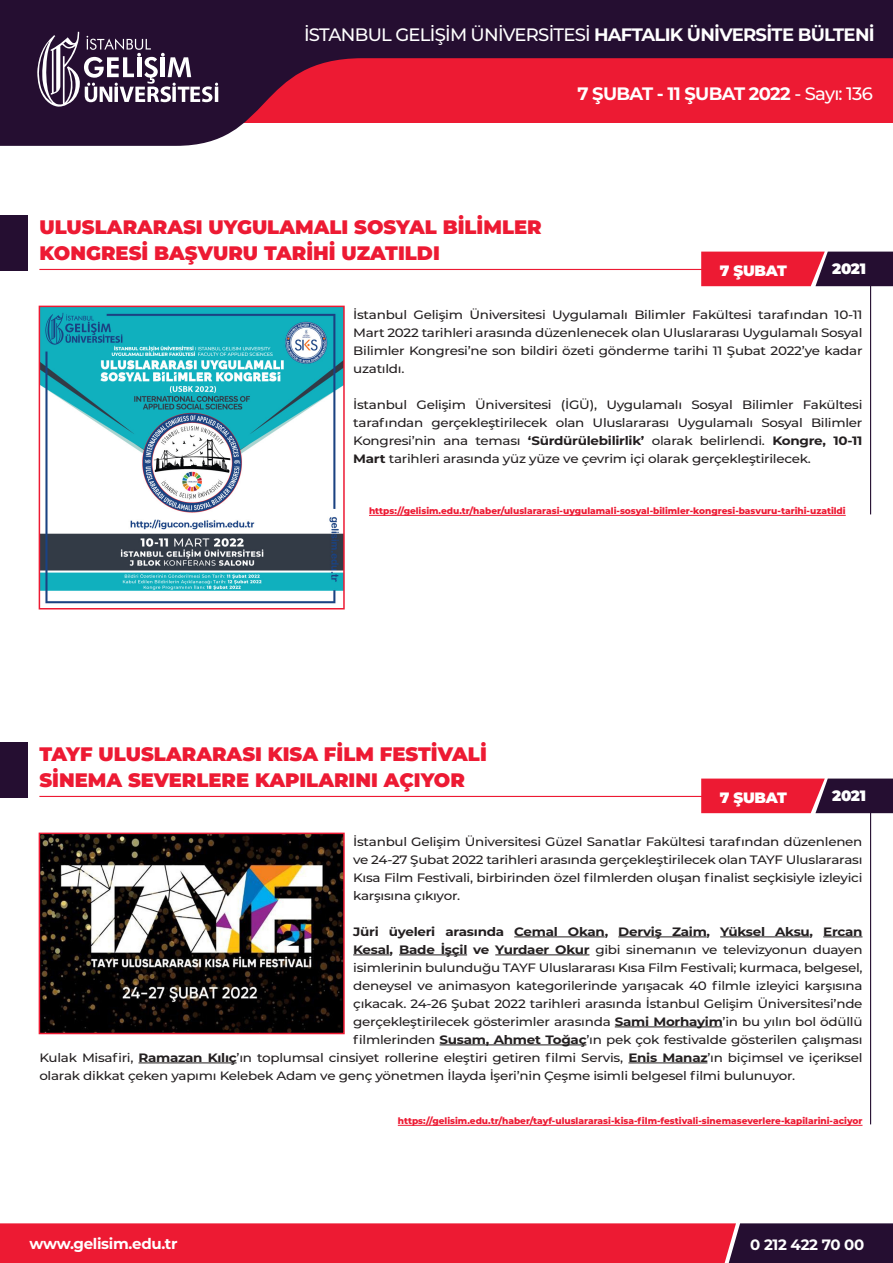
<style>
.page{position:relative;width:893px;height:1263px;background:#fff}
.page>*{position:absolute;margin:0;border:0;box-sizing:border-box;transform-origin:0 0}
.t1{font:900 19.5px "Montserrat";color:#ed1a33}
.t2{font:500 18px "Montserrat";letter-spacing:-.04em;color:#fff}
.t3{font:700 18px "Montserrat";letter-spacing:-.04em;color:#fff}
.t4{font:700 15px "Montserrat";letter-spacing:-.02em;color:#fff}
.t5{font:900 15px "Montserrat";letter-spacing:-.02em;color:#fff}
.t6{font:500 12.15px/18px "Montserrat";letter-spacing:-.02em;color:#231f20;text-align:justify;scale:1.11 1}
.t7{font:700 12.15px "Montserrat";letter-spacing:-.02em;color:#231f20;scale:1.11 1}
.t8{font:800 9px "Montserrat";color:#ed1a33}
.s1{font-weight:700}
.s2{font-weight:500}
</style>
<div class="page">
<svg style="left:0;top:0;width:893px;height:146px;background:#86324d"></svg>
<svg style="left:33px;top:32px;width:185px;height:76px"></svg>
<svg style="left:0;top:1223px;width:893px;height:40px;background:#ca1b35"></svg>
<hr style="left:369px;top:515px;width:477px;height:1px;background:#ed1a33">
<hr style="left:398px;top:1125px;width:464px;height:1px;background:#ed1a33">
<div style="left:0;top:215px;width:28px;height:56px;background:#250e31"></div>
<div style="left:0;top:742px;width:28px;height:56px;background:#250e31"></div>
<hr style="left:39px;top:269px;width:681px;height:1px;background:#ed1a33">
<hr style="left:39px;top:796px;width:681px;height:1px;background:#ed1a33">
<svg style="left:701px;top:252px;width:192px;height:34px;background:#a31a36"></svg>
<svg style="left:701px;top:778px;width:192px;height:35px;background:#a41e39"></svg>
<hr style="left:870px;top:281px;width:1px;height:233px;background:#250e31">
<hr style="left:870px;top:808px;width:1px;height:316px;background:#250e31">
<hr style="left:514px;top:936px;width:91px;height:1px;background:#231f20">
<hr style="left:618px;top:936px;width:89px;height:1px;background:#231f20">
<hr style="left:720px;top:936px;width:90px;height:1px;background:#231f20">
<hr style="left:823px;top:936px;width:39px;height:1px;background:#231f20">
<hr style="left:353px;top:954px;width:37px;height:1px;background:#231f20">
<hr style="left:399px;top:954px;width:68px;height:1px;background:#231f20">
<hr style="left:495px;top:954px;width:94px;height:1px;background:#231f20">
<hr style="left:615px;top:1026px;width:108px;height:1px;background:#231f20">
<hr style="left:440px;top:1044px;width:146px;height:1px;background:#231f20">
<hr style="left:139px;top:1062px;width:98px;height:1px;background:#231f20">
<hr style="left:628px;top:1062px;width:79px;height:1px;background:#231f20">
<img style="left:42px;top:309px;width:300px;height:295px">
<div style="left:39px;top:306px;width:306px;height:303px;border:2px solid #ed1a33"></div>
<img style="left:42px;top:835px;width:300px;height:196px">
<div style="left:39px;top:832px;width:306px;height:202px;border:2px solid #ed1a33"></div>
<p class="t2" style="left:304px;top:22px;width:572px">İSTANBUL GELİŞİM ÜNİVERSİTESİ <span class="s1">HAFTALIK ÜNİVERSİTE BÜLTENİ</span></p>
<p class="t3" style="left:577px;top:81px;width:297px">7 ŞUBAT - 11 ŞUBAT 2022 <span class="s2">- Sayı: 136</span></p>
<p class="t1" style="left:39px;top:213px;width:504px">ULUSLARARASI UYGULAMALI SOSYAL BİLİMLER</p>
<p class="t1" style="left:39px;top:238px;width:402px">KONGRESİ BAŞVURU TARİHİ UZATILDI</p>
<p class="t5" style="left:720px;top:260px;width:68px">7 ŞUBAT</p>
<p class="t5" style="left:832px;top:257px;width:35px">2021</p>
<p class="t6" style="left:353px;top:305px;width:460px">İstanbul Gelişim Üniversitesi Uygulamalı Bilimler Fakültesi tarafından 10-11<br>Mart 2022 tarihleri arasında düzenlenecek olan Uluslararası Uygulamalı Sosyal Bilimler Kongresi’ne son bildiri özeti gönderme tarihi 11 Şubat 2022’ye kadar uzatıldı.</p>
<p class="t6" style="left:353px;top:395px;width:460px">İstanbul Gelişim Üniversitesi (İGÜ), Uygulamalı Sosyal Bilimler Fakültesi tarafından gerçekleştirilecek olan Uluslararası Uygulamalı Sosyal Bilimler Kongresi’nin ana teması <span class="s1">‘Sürdürülebilirlik’</span> olarak belirlendi. <span class="s1">Kongre, 10-11<br>Mart</span> tarihleri arasında yüz yüze ve çevrim içi olarak gerçekleştirilecek.</p>
<p class="t8" style="left:369px;top:505px;width:478px">https://gelisim.edu.tr/haber/uluslararasi-uygulamali-sosyal-bilimler-kongresi-basvuru-tarihi-uzatildi</p>
<p class="t1" style="left:39px;top:740px;width:449px">TAYF ULUSLARARASI KISA FİLM FESTİVALİ</p>
<p class="t1" style="left:39px;top:765px;width:427px">SİNEMA SEVERLERE KAPILARINI AÇIYOR</p>
<p class="t5" style="left:720px;top:786px;width:68px">7 ŞUBAT</p>
<p class="t5" style="left:832px;top:784px;width:35px">2021</p>
<p class="t6" style="left:353px;top:832px;width:460px">İstanbul Gelişim Üniversitesi Güzel Sanatlar Fakültesi tarafından düzenlenen ve 24-27 Şubat 2022 tarihleri arasında gerçekleştirilecek olan TAYF Uluslararası Kısa Film Festivali, birbirinden özel filmlerden oluşan finalist seçkisiyle izleyici karşısına çıkıyor.</p>
<p class="t7" style="left:353px;top:922px;width:460px">Jüri üyeleri arasında Cemal Okan, Derviş Zaim, Yüksel Aksu, Ercan</p>
<p class="t6" style="left:353px;top:940px;width:460px"><span class="s1">Kesal, Bade İşçil ve Yurdaer Okur</span> gibi sinemanın ve televizyonun duayen</p>
<p class="t6" style="left:353px;top:958px;width:460px">isimlerinin bulunduğu TAYF Uluslararası Kısa Film Festivali; kurmaca, belgesel,</p>
<p class="t6" style="left:353px;top:976px;width:460px">deneysel ve animasyon kategorilerinde yarışacak 40 filmle izleyici karşısına</p>
<p class="t6" style="left:353px;top:994px;width:460px">çıkacak. 24-26 Şubat 2022 tarihleri arasında İstanbul Gelişim Üniversitesi’nde</p>
<p class="t6" style="left:353px;top:1012px;width:460px">gerçekleştirilecek gösterimler arasında <span class="s1">Sami Morhayim</span>’in bu yılın bol ödüllü</p>
<p class="t6" style="left:353px;top:1030px;width:460px">filmlerinden <span class="s1">Susam, Ahmet Toğaç</span>’ın pek çok festivalde gösterilen çalışması</p>
<p class="t6" style="left:39px;top:1048px;width:743px">Kulak Misafiri, <span class="s1">Ramazan Kılıç</span>’ın toplumsal cinsiyet rollerine eleştiri getiren filmi Servis, <span class="s1">Enis Manaz</span>’ın biçimsel ve içeriksel</p>
<p class="t6" style="left:39px;top:1066px;width:682px">olarak dikkat çeken yapımı Kelebek Adam ve genç yönetmen İlayda İşeri’nin Çeşme isimli belgesel filmi bulunuyor.</p>
<p class="t8" style="left:398px;top:1114px;width:466px">https://gelisim.edu.tr/haber/tayf-uluslararasi-kisa-film-festivali-sinemaseverlere-kapilarini-aciyor</p>
<p class="t4" style="left:30px;top:1233px;width:150px">www.gelisim.edu.tr</p>
<p class="t4" style="left:750px;top:1234px;width:116px">0 212 422 70 00</p>
</div>
